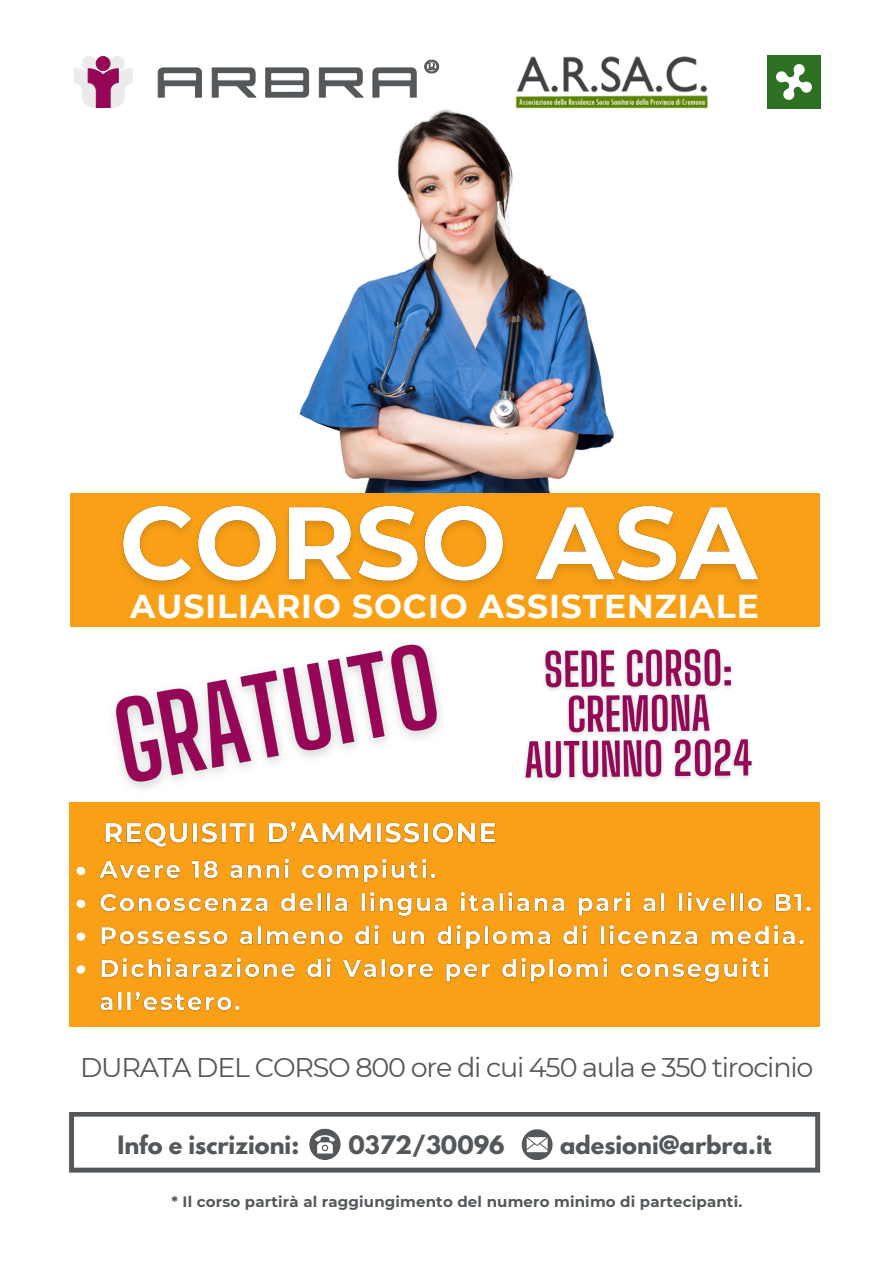
<style>
.page{position:relative;width:894px;height:1264px;background:#fff}
.page>*{position:absolute;margin:0;border:0;box-sizing:border-box;transform-origin:0 0}
.t1{font:700 33px "Montserrat";letter-spacing:.03em;color:#fff}
.t2{font:27px "Montserrat";letter-spacing:-.045em;color:#54585b}
.t3{font:700 22.5px "League Spartan";color:#54585b}
.t4{font:700 15px "Montserrat";letter-spacing:.01em;color:#54585b}
</style>
<div class="page">
<img style="left:299px;top:108px;width:385px;height:372px">
<svg style="left:424px;top:60px;width:14px;height:13px"></svg>
<svg style="left:74px;top:56px;width:58px;height:52px"></svg>
<svg style="left:212px;top:68px;width:44px;height:29px"></svg>
<svg style="left:319px;top:68px;width:44px;height:29px"></svg>
<svg style="left:158px;top:68px;width:43px;height:29px"></svg>
<svg style="left:373px;top:68px;width:43px;height:29px"></svg>
<svg style="left:266px;top:68px;width:42px;height:29px"></svg>
<div style="left:70px;top:493px;width:749px;height:134px;background:#faa016"></div>
<div style="left:69px;top:802px;width:750px;height:224px;background:#faa016"></div>
<img style="left:767px;top:55px;width:53px;height:53px">
<img style="left:515px;top:56px;width:193px;height:52px">
<svg style="left:69px;top:1112px;width:750px;height:60px"></svg>
<svg style="left:309px;top:1128px;width:31px;height:32px"></svg>
<svg style="left:521px;top:1129px;width:31px;height:30px"></svg>
<img style="left:122px;top:480px;width:637px;height:106px">
<img style="left:105px;top:821px;width:391px;height:27px">
<img style="left:524px;top:648px;width:228px;height:133px">
<img style="left:113px;top:644px;width:328px;height:145px">
<img style="left:76px;top:858px;width:735px;height:153px">
<p class="t1" style="left:130px;top:586px;width:630px">AUSILIARIO SOCIO ASSISTENZIALE</p>
<p class="t2" style="left:80px;top:1051px;width:734px">DURATA DEL CORSO 800 ore di cui 450 aula e 350 tirocinio</p>
<p class="t3" style="left:117px;top:1133px;width:183px">Info e iscrizioni:</p>
<p class="t3" style="left:348px;top:1133px;width:158px">0372/30096</p>
<p class="t3" style="left:560px;top:1133px;width:213px">adesioni@arbra.it</p>
<p class="t4" style="left:171px;top:1192px;width:572px">* Il corso partirà al raggiungimento del numero minimo di partecipanti.</p>
</div>
